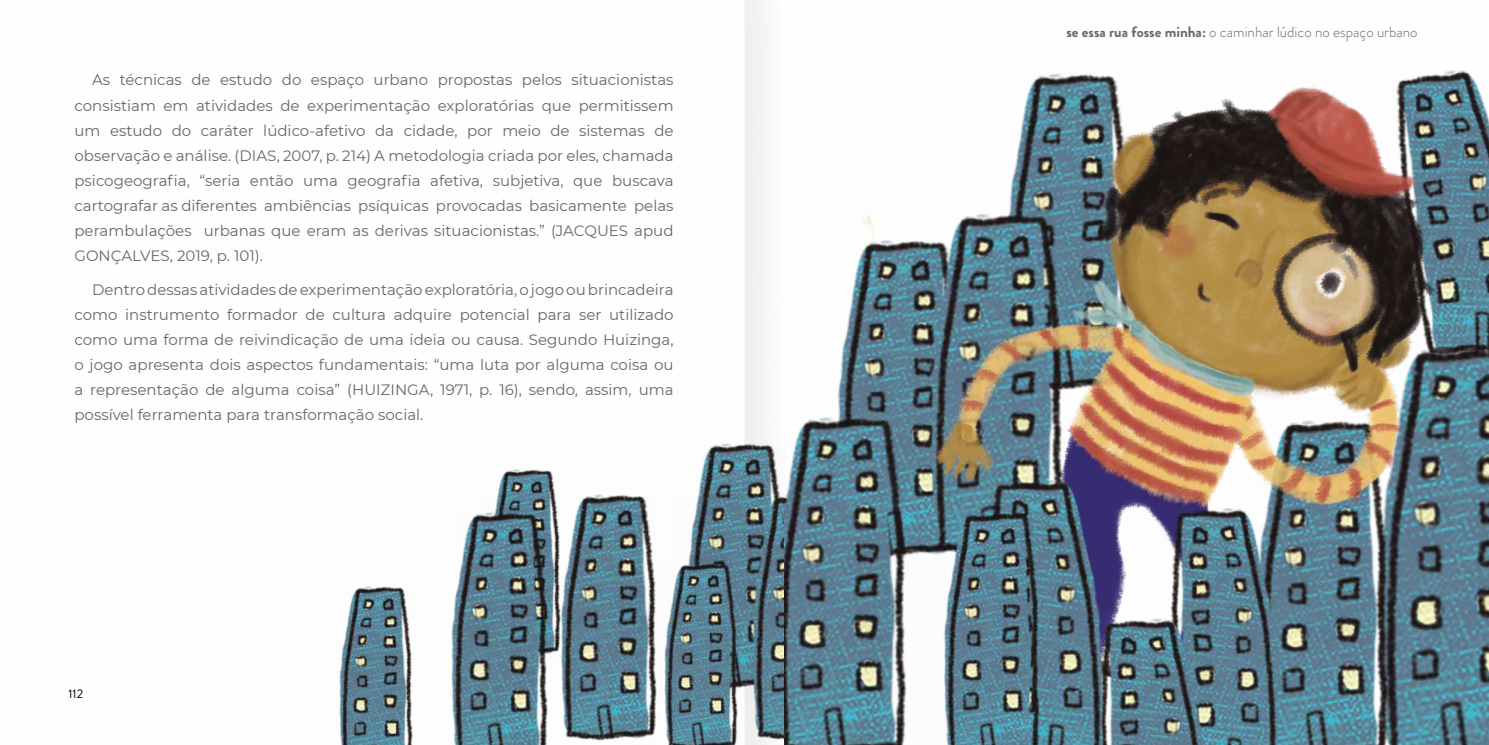
<style>
.page{position:relative;width:1489px;height:745px;background:#fff}
.page>*{position:absolute;margin:0;border:0;box-sizing:border-box;transform-origin:0 0}
.t1{font:15px/25px "Montserrat";color:#666766;text-align:justify}
.t2{font:300 15px "Brandon Grotesque";color:#666766}
.t3{font:12.5px "Brandon Grotesque";color:#000}
.s1{font-weight:700}
</style>
<div class="page">
<img style="left:497px;top:469px;width:61px;height:25px">
<img style="left:412px;top:512px;width:70px;height:232px">
<img style="left:482px;top:494px;width:154px;height:250px">
<img style="left:610px;top:443px;width:174px;height:260px">
<img style="left:673px;top:494px;width:111px;height:250px">
<img style="left:636px;top:563px;width:101px;height:181px">
<img style="left:784px;top:71px;width:704px;height:673px">
<img style="left:865px;top:512px;width:174px;height:232px">
<img style="left:338px;top:586px;width:74px;height:158px">
<p class="t1" style="left:74px;top:67px;width:600px;text-indent:18px">As técnicas de estudo do espaço urbano propostas pelos situacionistas consistiam em atividades de experimentação exploratórias que permitissem um estudo do caráter lúdico-afetivo da cidade, por meio de sistemas de observação e análise. (DIAS, 2007, p. 214) A metodologia criada por eles, chamada psicogeografia, “seria então uma geografia afetiva, subjetiva, que buscava cartografar as diferentes ambiências psíquicas provocadas basicamente pelas perambulações urbanas que eram as derivas situacionistas.” (JACQUES apud GONÇALVES, 2019, p. 101).</p>
<p class="t1" style="left:74px;top:276px;width:600px;text-indent:18px">Dentro dessas atividades de experimentação exploratória, o jogo ou brincadeira como instrumento formador de cultura adquire potencial para ser utilizado como uma forma de reivindicação de uma ideia ou causa. Segundo Huizinga, o jogo apresenta dois aspectos fundamentais: “uma luta por alguma coisa ou a representação de alguma coisa” (HUIZINGA, 1971, p. 16), sendo, assim, uma possível ferramenta para transformação social.</p>
<p class="t3" style="left:69px;top:684px;width:16px">112</p>
<p class="t2" style="left:1066px;top:22px;width:353px"><span class="s1">se essa rua fosse minha:</span> o caminhar lúdico no espaço urbano</p>
</div>
